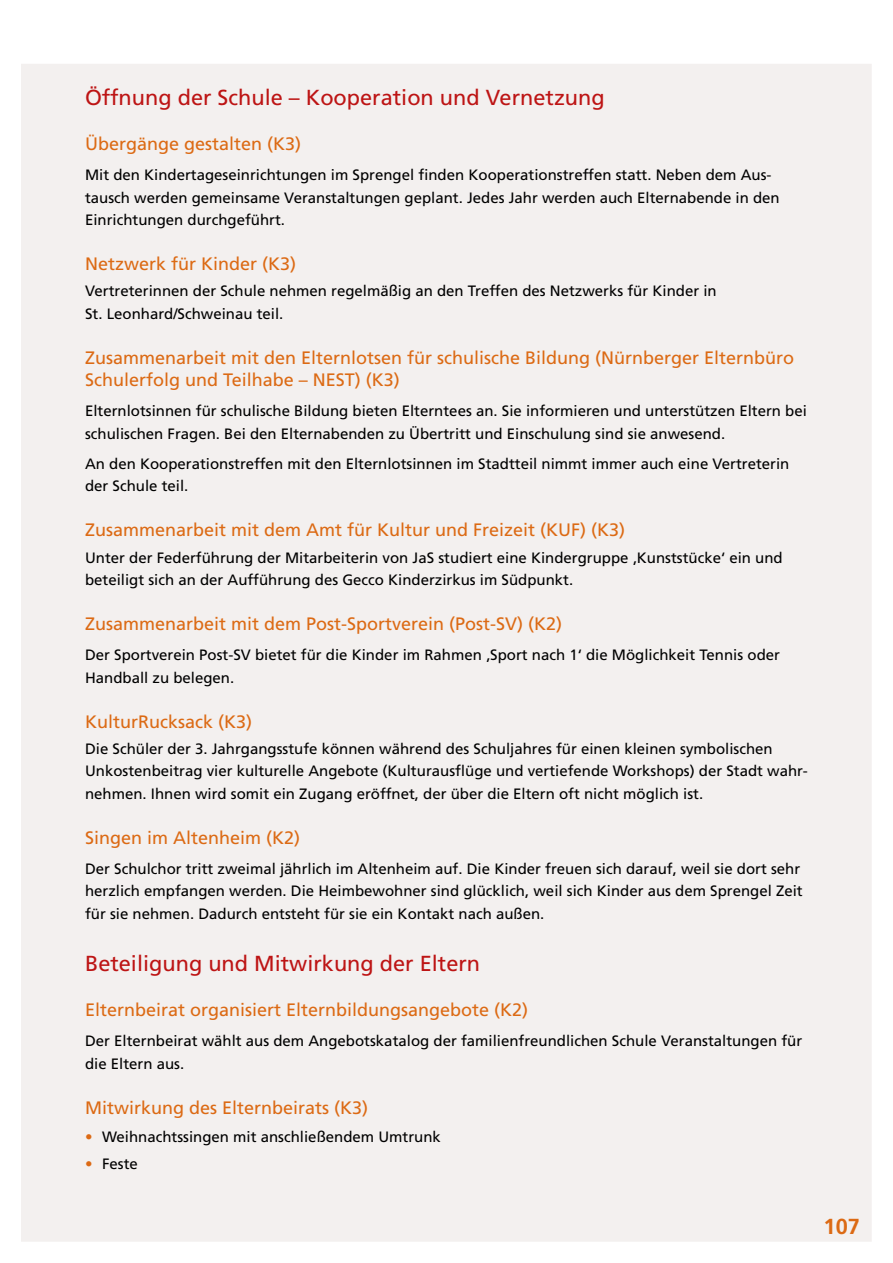
<style>
.page{position:relative;width:893px;height:1263px;background:#fff}
.page>*{position:absolute;margin:0;border:0;box-sizing:border-box;transform-origin:0 0}
.t1{font:21.75px "Frutiger";color:#bd1414}
.t2{font:700 21.75px "Frutiger";color:#dc6a14}
.t3{font:18px/21.8px "Frutiger";color:#dc6a14}
.t4{font:15px/22.5px "Frutiger";color:#000}
.s1{font-weight:700;color:#dc6a14}
</style>
<div class="page">
<div style="left:21px;top:64px;width:851px;height:1178px;background:#f3f0ef"></div>
<h1 class="t1" style="left:85px;top:85px;width:521px">Öffnung der Schule – Kooperation und Vernetzung</h1>
<p class="t3" style="left:85px;top:133px;width:218px">Übergänge gestalten (K3)</p>
<p class="t4" style="left:85px;top:163px;width:696px">Mit den Kindertageseinrichtungen im Sprengel finden Kooperationstreffen statt. Neben dem Aus&shy;tausch werden gemeinsame Veranstaltungen geplant. Jedes Jahr werden auch Elternabende in den<br>Einrichtungen durchgeführt.</p>
<p class="t3" style="left:85px;top:253px;width:213px">Netzwerk für Kinder (K3)</p>
<p class="t4" style="left:85px;top:280px;width:633px">Vertreterinnen der Schule nehmen regelmäßig an den Treffen des Netzwerks für Kinder in<br>St. Leonhard/Schweinau teil.</p>
<p class="t3" style="left:85px;top:346px;width:711px">Zusammenarbeit mit den Elternlotsen für schulische Bildung (Nürnberger Elternbüro<br>Schulerfolg und Teilhabe – NEST) (K3)</p>
<p class="t4" style="left:85px;top:400px;width:723px">Elternlotsinnen für schulische Bildung bieten Elterntees an. Sie informieren und unterstützen Eltern bei schulischen Fragen. Bei den Elternabenden zu Übertritt und Einschulung sind sie anwesend.</p>
<p class="t4" style="left:85px;top:452px;width:706px">An den Kooperationstreffen mit den Elternlotsinnen im Stadtteil nimmt immer auch eine Vertreterin der Schule teil.</p>
<p class="t3" style="left:85px;top:519px;width:542px">Zusammenarbeit mit dem Amt für Kultur und Freizeit (KUF) (K3)</p>
<p class="t4" style="left:85px;top:546px;width:699px">Unter der Federführung der Mitarbeiterin von JaS studiert eine Kindergruppe ‚Kunststücke‘ ein und beteiligt sich an der Aufführung des Gecco Kinderzirkus im Südpunkt.</p>
<p class="t3" style="left:85px;top:613px;width:479px">Zusammenarbeit mit dem Post-Sportverein (Post-SV) (K2)</p>
<p class="t4" style="left:85px;top:643px;width:696px">Der Sportverein Post-SV bietet für die Kinder im Rahmen ‚Sport nach 1‘ die Möglichkeit Tennis oder<br>Handball zu belegen.</p>
<p class="t3" style="left:85px;top:710px;width:169px">KulturRucksack (K3)</p>
<p class="t4" style="left:85px;top:737px;width:724px">Die Schüler der 3. Jahrgangsstufe können während des Schuljahres für einen kleinen symbolischen<br>Unkostenbeitrag vier kulturelle Angebote (Kulturausflüge und vertiefende Workshops) der Stadt wahr&shy;nehmen. Ihnen wird somit ein Zugang eröffnet, der über die Eltern oft nicht möglich ist.</p>
<p class="t3" style="left:85px;top:826px;width:217px">Singen im Altenheim (K2)</p>
<p class="t4" style="left:85px;top:857px;width:719px">Der Schulchor tritt zweimal jährlich im Altenheim auf. Die Kinder freuen sich darauf, weil sie dort sehr herzlich empfangen werden. Die Heimbewohner sind glücklich, weil sich Kinder aus dem Sprengel Zeit für sie nehmen. Dadurch entsteht für sie ein Kontakt nach außen.</p>
<h1 class="t1" style="left:85px;top:951px;width:397px">Beteiligung und Mitwirkung der Eltern</h1>
<p class="t3" style="left:85px;top:999px;width:445px">Elternbeirat organisiert Elternbildungsangebote (K2)</p>
<p class="t4" style="left:85px;top:1030px;width:719px">Der Elternbeirat wählt aus dem Angebotskatalog der familienfreundlichen Schule Veranstaltungen für die Eltern aus.</p>
<p class="t3" style="left:85px;top:1096px;width:285px">Mitwirkung des Elternbeirats (K3)</p>
<p class="t4" style="left:85px;top:1125px;width:357px"><span class="s1">•</span> Weihnachtssingen mit anschließendem Umtrunk</p>
<p class="t4" style="left:85px;top:1153px;width:54px"><span class="s1">•</span> Feste</p>
<h1 class="t2" style="left:824px;top:1213px;width:38px">107</h1>
</div>
